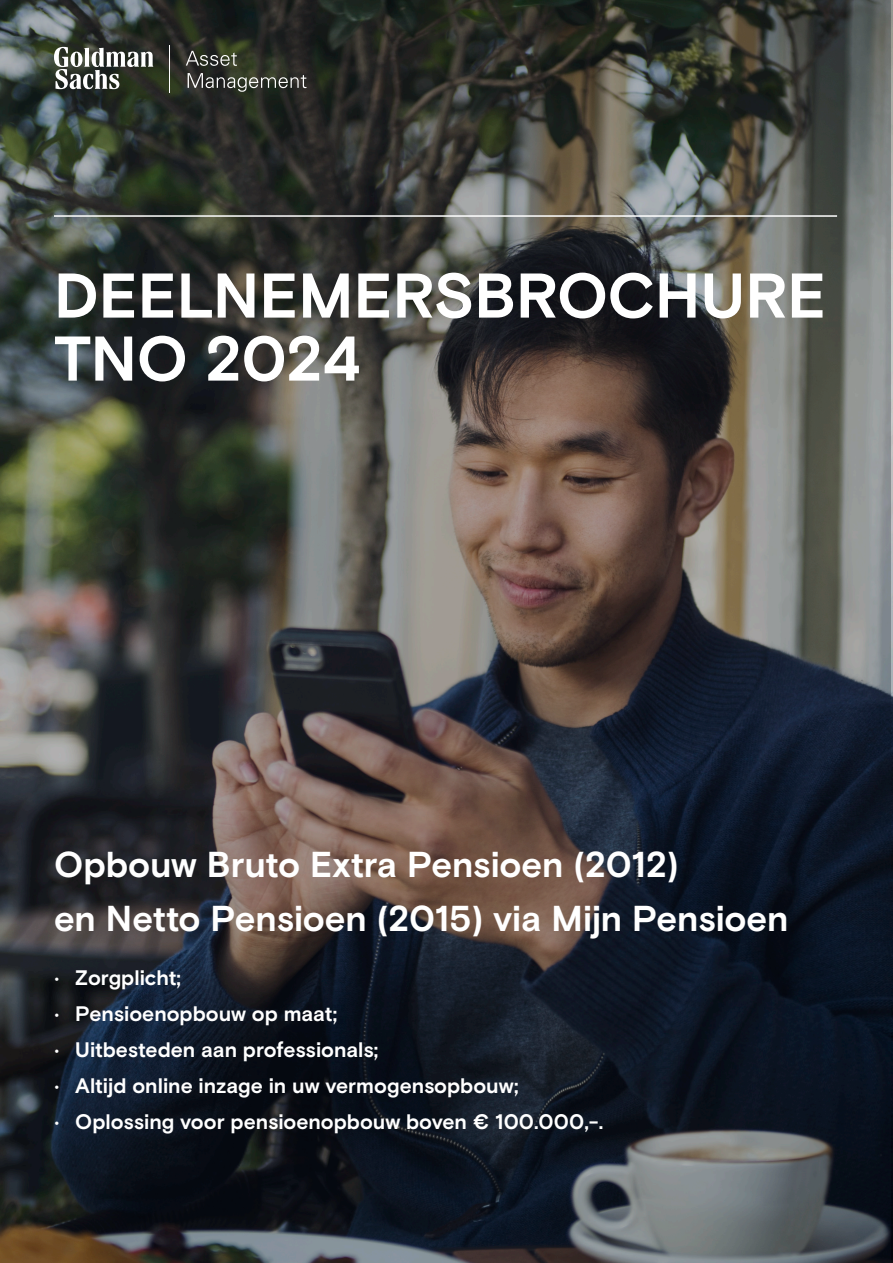
<style>
.page{position:relative;width:893px;height:1263px;background:#fff}
.page>*{position:absolute;margin:0;border:0;box-sizing:border-box;transform-origin:0 0}
.t1{font:700 63px/63px "Basis Grotesque Pro";color:#fff}
.Headline_Style_1_-_S{font:700 36px "Basis Grotesque Pro";letter-spacing:-.005em;color:#fff}
.t2{font:700 21px "Basis Grotesque Pro";color:#fff}
.s1{font-weight:300}
</style>
<div class="page">
<img style="left:0;top:0;width:891px;height:1263px">
<hr style="left:54px;top:215px;width:783px;height:2px;background:#fff">
<svg style="left:54px;top:47px;width:99px;height:42px"></svg>
<svg style="left:186px;top:51px;width:51px;height:15px"></svg>
<svg style="left:188px;top:73px;width:118px;height:19px;background:#51534d"></svg>
<hr style="left:169px;top:46px;width:1px;height:47px;background:#fff">
<p class="t1" style="left:54px;top:267px;width:773px">DEELNEMERSBROCHURE<br>TNO 2024</p>
<p class="Headline_Style_1_-_S" style="left:54px;top:843px;width:626px">Opbouw Bruto Extra Pensioen (2012)</p>
<p class="Headline_Style_1_-_S" style="left:54px;top:897px;width:736px">en Netto Pensioen (2015) via Mijn Pensioen</p>
<p class="t2" style="left:54px;top:965px;width:129px"><span class="s1">•</span> Zorgplicht;</p>
<p class="t2" style="left:54px;top:1001px;width:285px"><span class="s1">•</span> Pensioenopbouw op maat;</p>
<p class="t2" style="left:54px;top:1037px;width:326px"><span class="s1">•</span> Uitbesteden aan professionals;</p>
<p class="t2" style="left:54px;top:1073px;width:466px"><span class="s1">•</span> Altijd online inzage in uw vermogensopbouw;</p>
<p class="t2" style="left:54px;top:1109px;width:551px"><span class="s1">•</span> Oplossing voor pensioenopbouw boven € 100.000,-.</p>
</div>
